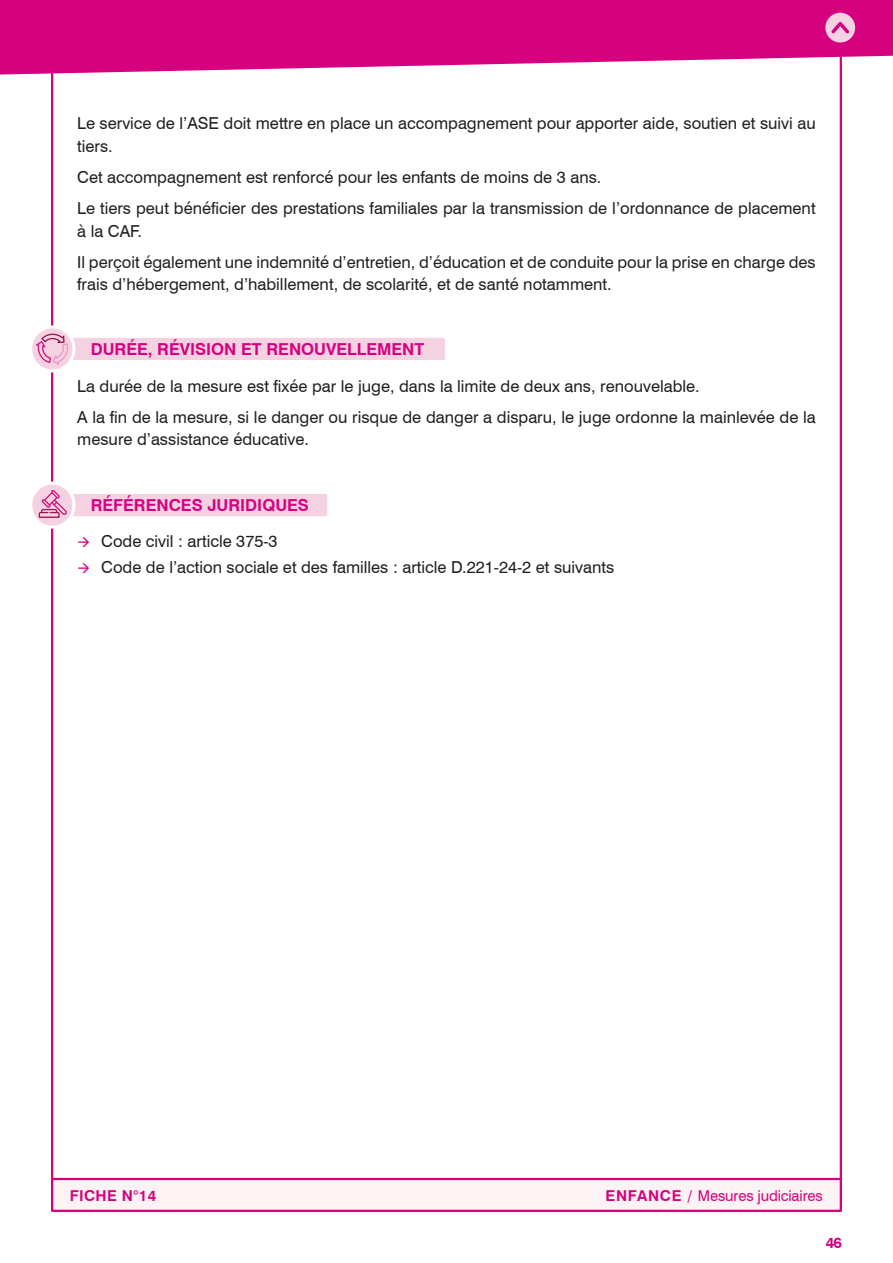
<style>
.page{position:relative;width:893px;height:1263px;background:#fff}
.page>*{position:absolute;margin:0;border:0;box-sizing:border-box;transform-origin:0 0}
.t1{font:16.5px/31px "Swiss 721 BT";color:#231f20}
.t2{font:700 16.5px "Swiss 721 BT";color:#d6017f}
.t3{font:15px "Swiss 721 BT";letter-spacing:-.01em;color:#d6017f}
.t4{font:700 15px "Swiss 721 BT";letter-spacing:.025em;color:#d6017f}
.s1{font-weight:700}
</style>
<div class="page">
<svg style="left:0;top:0;width:893px;height:75px;background:#db228f"></svg>
<svg style="left:825px;top:13px;width:30px;height:30px"></svg>
<div style="left:61px;top:494px;width:266px;height:22px;background:#f5d2e1;border-radius:2px"></div>
<svg style="left:31px;top:483px;width:43px;height:44px"></svg>
<svg style="left:38px;top:488px;width:30px;height:30px"></svg>
<div style="left:29px;top:482px;width:46px;height:47px;border:3px solid #fff;border-radius:22px"></div>
<div style="left:52px;top:1179px;width:789px;height:32px;background:#fdf2f4"></div>
<div style="left:51px;top:1178px;width:791px;height:34px;border:2px solid #d6017f"></div>
<div style="left:61px;top:338px;width:384px;height:22px;background:#f5d2e1;border-radius:2px"></div>
<svg style="left:31px;top:327px;width:43px;height:44px"></svg>
<svg style="left:36px;top:334px;width:34px;height:31px"></svg>
<div style="left:29px;top:325px;width:46px;height:47px;border:3px solid #fff;border-radius:22px"></div>
<p class="t1" style="left:77px;top:112px;width:740px;line-height:22.5px">Le service de l’ASE doit mettre en place un accompagnement pour apporter aide, soutien et suivi au tiers.</p>
<p class="t1" style="left:77px;top:161px;width:740px">Cet accompagnement est renforcé pour les enfants de moins de 3 ans.<br>Le tiers peut bénéficier des prestations familiales par la transmission de l’ordonnance de placement</p>
<p class="t1" style="left:77px;top:215px;width:740px">à la CAF.<br>Il perçoit également une indemnité d’entretien, d’éducation et de conduite pour la prise en charge des</p>
<p class="t1" style="left:77px;top:268px;width:536px">frais d’hébergement, d’habillement, de scolarité, et de santé notamment.</p>
<p class="t2" style="left:91px;top:339px;width:335px">DURÉE, RÉVISION ET RENOUVELLEMENT</p>
<p class="t1" style="left:77px;top:370px;width:740px">La durée de la mesure est fixée par le juge, dans la limite de deux ans, renouvelable.<br>A la fin de la mesure, si le danger ou risque de danger a disparu, le juge ordonne la mainlevée de la</p>
<p class="t1" style="left:77px;top:423px;width:233px">mesure d’assistance éducative.</p>
<p class="t2" style="left:91px;top:495px;width:220px">RÉFÉRENCES JURIDIQUES</p>
<p class="t1" style="left:101px;top:527px;width:515px;line-height:26.7px">Code civil : article 375-3<br>Code de l’action sociale et des familles : article D.221-24-2 et suivants</p>
<p class="t4" style="left:70px;top:1186px;width:88px">FICHE N°14</p>
<p class="t3" style="left:605px;top:1186px;width:219px"><span class="s1">ENFANCE /</span> Mesures judiciaires</p>
<p class="t4" style="left:826px;top:1233px;width:18px">46</p>
</div>
